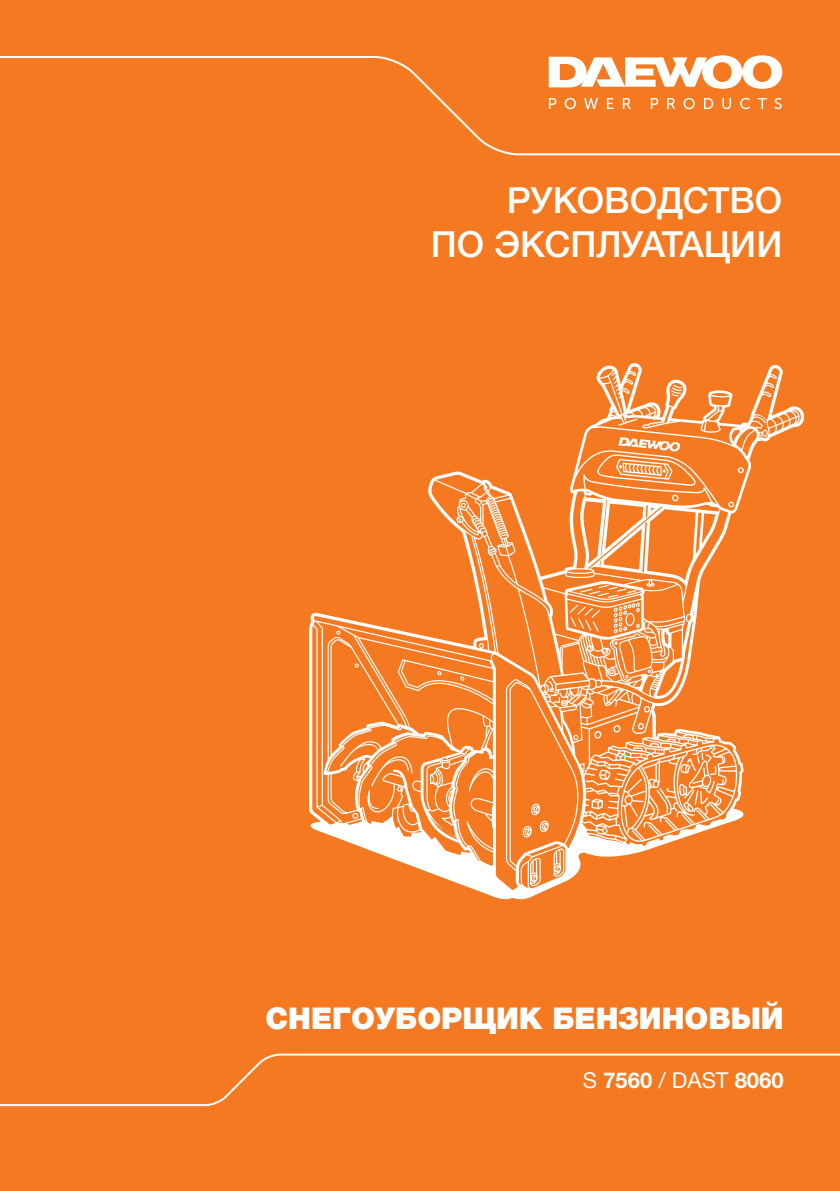
<style>
.page{position:relative;width:840px;height:1191px;background:#fff}
.page>*{position:absolute;margin:0;border:0;box-sizing:border-box;transform-origin:0 0}
.t1{font:500 36px "Helvetica Neue LTW1 G";color:#fff}
.t2{font:900 30px "Helvetica Neue LTW1 G";color:#fff}
.Основной_текст{font:700 22px "Helvetica Neue Cyr";color:#fff}
.s1{font-weight:400}
</style>
<div class="page">
<div style="left:0;top:0;width:839px;height:1191px;background:#f47921"></div>
<svg style="left:0;top:56px;width:839px;height:100px"></svg>
<svg style="left:548px;top:55px;width:233px;height:34px"></svg>
<svg style="left:548px;top:98px;width:8px;height:11px"></svg>
<svg style="left:564px;top:98px;width:11px;height:11px"></svg>
<svg style="left:584px;top:98px;width:13px;height:11px"></svg>
<svg style="left:606px;top:98px;width:7px;height:11px"></svg>
<svg style="left:622px;top:98px;width:8px;height:11px"></svg>
<svg style="left:650px;top:98px;width:8px;height:11px"></svg>
<svg style="left:667px;top:98px;width:7px;height:11px"></svg>
<svg style="left:683px;top:98px;width:11px;height:11px"></svg>
<svg style="left:703px;top:98px;width:9px;height:11px"></svg>
<svg style="left:722px;top:98px;width:8px;height:11px"></svg>
<svg style="left:739px;top:98px;width:10px;height:11px"></svg>
<svg style="left:757px;top:98px;width:9px;height:11px"></svg>
<svg style="left:774px;top:98px;width:7px;height:11px"></svg>
<svg style="left:0;top:1053px;width:839px;height:54px"></svg>
<svg style="left:309px;top:363px;width:495px;height:537px"></svg>
<svg style="left:618px;top:437px;width:62px;height:14px"></svg>
<p class="t1" style="left:506px;top:178px;width:277px">РУКОВОДСТВО</p>
<p class="t1" style="left:430px;top:222px;width:353px">ПО ЭКСПЛУАТАЦИИ</p>
<p class="t2" style="left:265px;top:1000px;width:519px">СНЕГОУБОРЩИК БЕНЗИНОВЫЙ</p>
<p class="Основной_текст" style="left:582px;top:1068px;width:202px"><span class="s1">S</span> 7560 <span class="s1">/ DAST</span> 8060</p>
</div>
